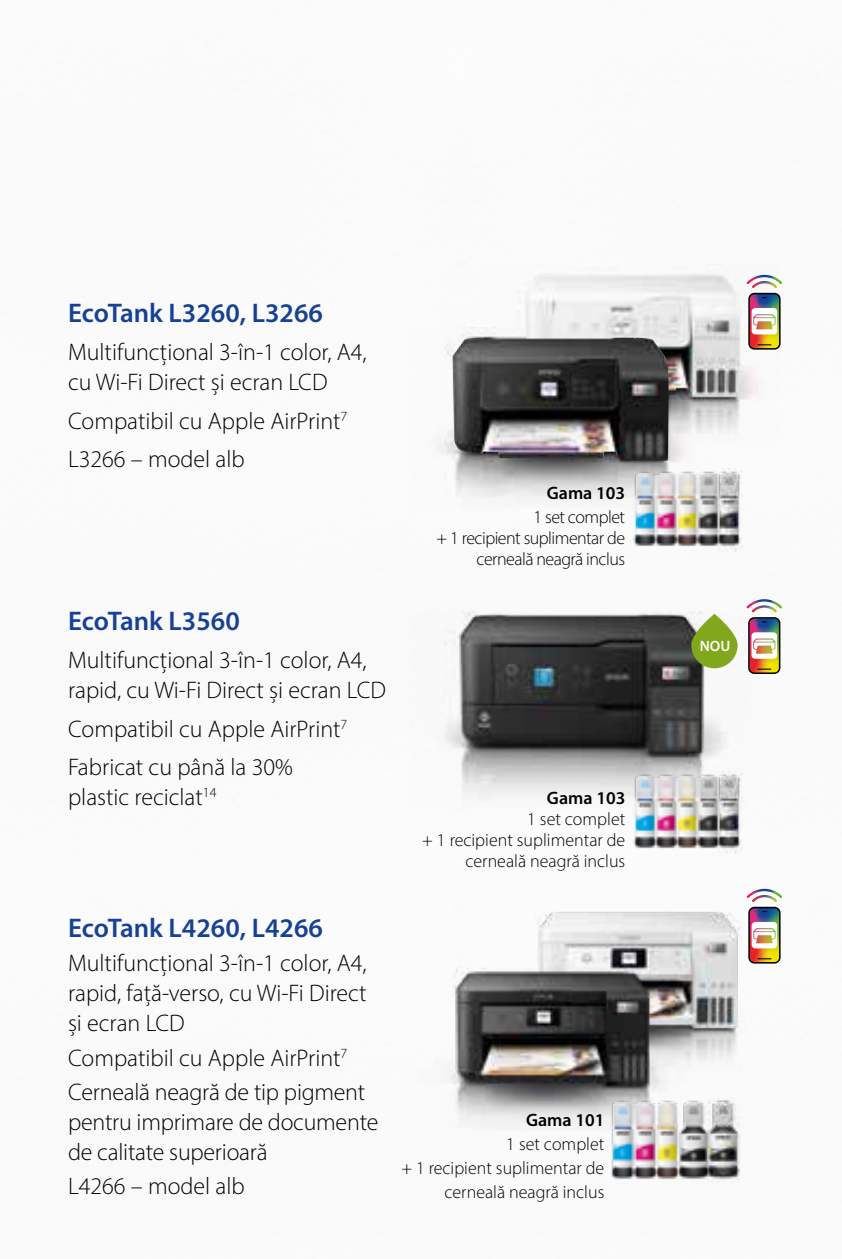
<style>
.page{position:relative;width:842px;height:1259px;background:#fff}
.page>*{position:absolute;margin:0;border:0;box-sizing:border-box;transform-origin:0 0}
.t1{font:600 27px "Myriad Pro";color:#164194}
.t2{font:300 24px/30px "Myriad Pro";color:#000}
.t3{font:300 18px/24px "Myriad Pro";color:#000;text-align:right}
.t4{font:300 18px/21px "Myriad Pro";letter-spacing:-.03em;color:#000;text-align:right}
.t5{font:600 18px "Myriad Pro";color:#000}
.t6{font:600 15px "Myriad Pro";color:#fff}
</style>
<div class="page">
<img style="left:444px;top:611px;width:299px;height:191px">
<img style="left:461px;top:615px;width:241px;height:137px">
<img style="left:535px;top:888px;width:238px;height:182px">
<img style="left:540px;top:912px;width:196px;height:115px">
<img style="left:444px;top:966px;width:241px;height:163px">
<img style="left:517px;top:273px;width:250px;height:161px">
<img style="left:436px;top:327px;width:272px;height:177px">
<img style="left:525px;top:275px;width:215px;height:122px">
<img style="left:453px;top:338px;width:215px;height:123px">
<img style="left:608px;top:1097px;width:100px;height:86px">
<img style="left:708px;top:1097px;width:32px;height:86px">
<img style="left:631px;top:771px;width:87px;height:78px">
<img style="left:718px;top:771px;width:24px;height:83px">
<img style="left:631px;top:469px;width:87px;height:78px">
<img style="left:718px;top:469px;width:24px;height:82px">
<img style="left:747px;top:889px;width:35px;height:74px">
<img style="left:747px;top:275px;width:35px;height:75px">
<svg style="left:691px;top:614px;width:47px;height:54px;background:#90b03c"></svg>
<img style="left:746px;top:599px;width:36px;height:75px">
<p class="t1" style="left:68px;top:295px;width:256px">EcoTank L3260, L3266</p>
<p class="t2" style="left:68px;top:337px;width:300px">Multifuncțional 3-în-1 color, A4, cu Wi-Fi Direct și ecran LCD</p>
<p class="t2" style="left:68px;top:401px;width:281px;line-height:38.4px">Compatibil cu Apple AirPrint<sup>7<br></sup>L3266 – model alb</p>
<p class="t1" style="left:68px;top:603px;width:173px">EcoTank L3560</p>
<p class="t2" style="left:68px;top:645px;width:319px">Multifuncțional 3-în-1 color, A4, rapid, cu Wi-Fi Direct și ecran LCD</p>
<p class="t2" style="left:68px;top:709px;width:281px;line-height:38.4px">Compatibil cu Apple AirPrint<sup>7<br></sup>Fabricat cu până la 30%</p>
<p class="t2" style="left:68px;top:782px;width:150px">plastic reciclat<sup>14</sup></p>
<p class="t5" style="left:547px;top:481px;width:80px">Gama 103</p>
<p class="t4" style="left:437px;top:506px;width:190px">1 set complet<br>+ 1 recipient suplimentar de cerneală neagră inclus</p>
<p class="t5" style="left:547px;top:786px;width:80px">Gama 103</p>
<p class="t3" style="left:422px;top:808px;width:205px;line-height:21px">1 set complet<br>+ 1 recipient suplimentar de cerneală neagră inclus</p>
<p class="t1" style="left:68px;top:910px;width:256px">EcoTank L4260, L4266</p>
<p class="t2" style="left:68px;top:948px;width:300px;text-align:justify">Multifuncțional 3-în-1 color, A4, rapid, față-verso, cu Wi-Fi Direct și ecran LCD</p>
<p class="t2" style="left:68px;top:1040px;width:299px;line-height:34.2px">Compatibil cu Apple AirPrint<sup>7<br></sup>Cerneală neagră de tip pigment</p>
<p class="t2" style="left:68px;top:1106px;width:312px">pentru imprimare de documente de calitate superioară</p>
<p class="t2" style="left:68px;top:1170px;width:178px">L4266 – model alb</p>
<p class="t5" style="left:526px;top:1109px;width:80px">Gama 101</p>
<p class="t3" style="left:401px;top:1132px;width:205px">1 set complet<br>+ 1 recipient suplimentar de cerneală neagră inclus</p>
<p class="t6" style="left:700px;top:637px;width:32px">NOU</p>
</div>
